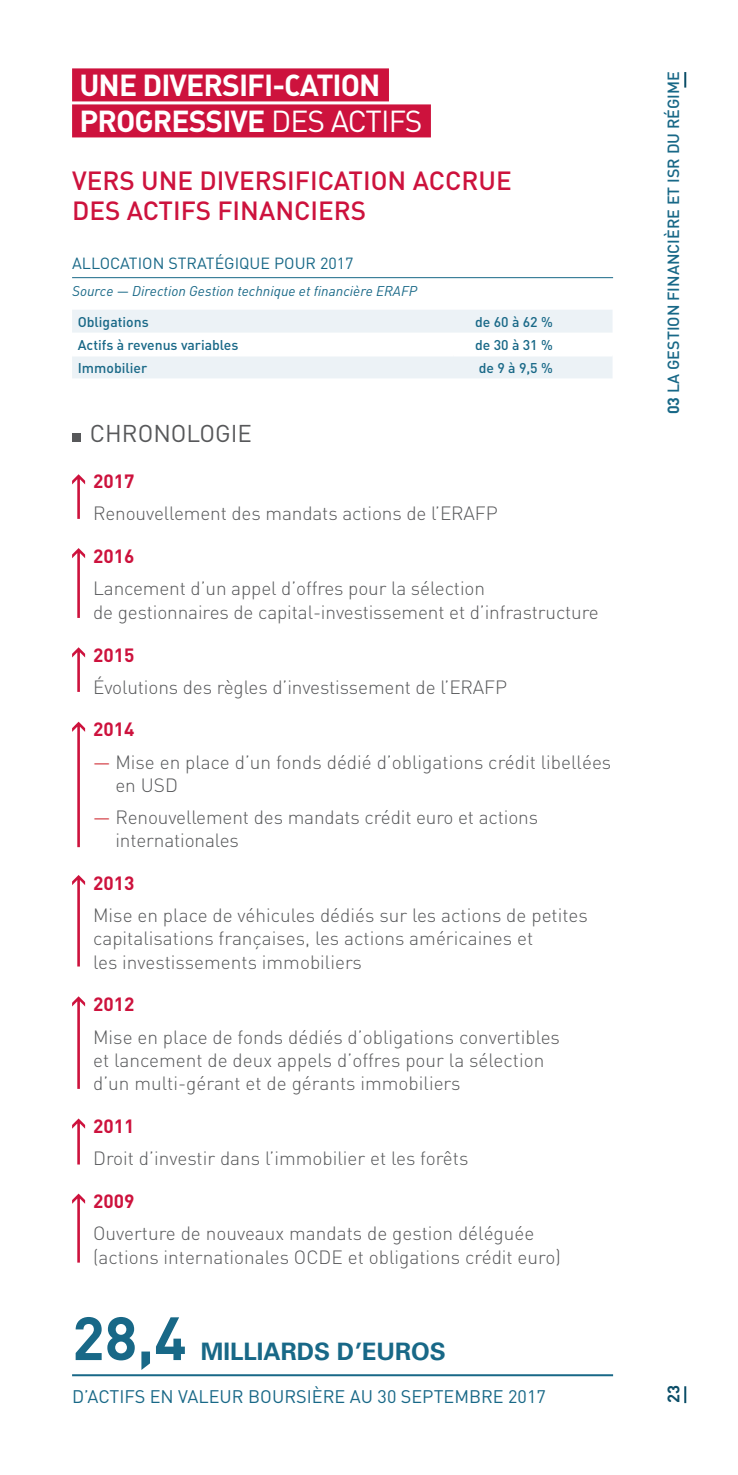
<style>
.page{position:relative;width:738px;height:1475px;background:#fff}
.page>*{position:absolute;margin:0;border:0;box-sizing:border-box;transform-origin:0 0}
.t1{font:700 60px "DIN";color:#186887}
.t2{font:700 30px/36px "DIN";letter-spacing:-.03em;color:#fff}
.t3{font:500 26px/30px "DIN";color:#cd123d}
.t4{font:700 24px "Univers";color:#186887}
.t5{font:24px "DIN";color:#57585a}
.t6{font:300 19px/23.4px "DIN";color:#57585a}
.t7{font:700 19px "DIN";color:#cd123d}
.t8{font:18px "DIN";color:#186887}
.t9{font:700 16.4px "DIN";color:#0c4e68}
.t10{font:500 16px "DIN";color:#186887}
.t11{font:16px "DIN";color:#186887}
.t12{font:500 14px "DIN";color:#186887}
.t13{font:italic 14px "DIN";color:#186887}
.s1{font-weight:400}
.s2{font-weight:400;color:#d75157}
.s3{font-weight:700}
</style>
<div class="page">
<svg style="left:684px;top:72px;width:1px;height:16px"></svg>
<svg style="left:684px;top:1386px;width:1px;height:16px"></svg>
<hr style="left:72px;top:277px;width:540px;height:1px;background:#186887">
<svg style="left:72px;top:310px;width:540px;height:68px"></svg>
<hr style="left:72px;top:354px;width:381px;height:2px;background:#fff">
<hr style="left:453px;top:354px;width:159px;height:2px;background:#fff">
<div style="left:72px;top:433px;width:9px;height:9px;background:#57585a"></div>
<hr style="left:72px;top:1373px;width:540px;height:2px;background:#186887">
<div style="left:72px;top:68px;width:316px;height:33px;background:#cd123d"></div>
<div style="left:72px;top:104px;width:358px;height:33px;background:#cd123d"></div>
<svg style="left:72px;top:548px;width:13px;height:70px"></svg>
<svg style="left:72px;top:875px;width:13px;height:91px"></svg>
<svg style="left:72px;top:996px;width:13px;height:92px"></svg>
<svg style="left:72px;top:647px;width:13px;height:44px"></svg>
<svg style="left:72px;top:721px;width:13px;height:126px"></svg>
<svg style="left:72px;top:1118px;width:13px;height:46px"></svg>
<svg style="left:72px;top:1193px;width:13px;height:69px"></svg>
<svg style="left:72px;top:474px;width:13px;height:45px"></svg>
<h2 class="t2" style="left:79px;top:66px;width:344px">UNE DIVERSIFI-CATION<br>PROGRESSIVE <span class="s1">DES ACTIFS</span></h2>
<h3 class="t3" style="left:72px;top:165px;width:441px">VERS UNE DIVERSIFICATION ACCRUE<br>DES ACTIFS FINANCIERS</h3>
<p class="t11" style="left:72px;top:253px;width:283px">ALLOCATION STRATÉGIQUE POUR 2017</p>
<p class="t13" style="left:72px;top:282px;width:346px">Source — Direction Gestion technique et financière ERAFP</p>
<p class="t12" style="left:78px;top:313px;width:72px">Obligations</p>
<p class="t12" style="left:474px;top:313px;width:79px">de 60 à 62 %</p>
<p class="t12" style="left:78px;top:336px;width:162px">Actifs à revenus variables</p>
<p class="t12" style="left:474px;top:336px;width:79px">de 30 à 31 %</p>
<p class="t12" style="left:78px;top:359px;width:71px">Immobilier</p>
<p class="t12" style="left:478px;top:359px;width:76px">de 9 à 9,5 %</p>
<p class="t5" style="left:90px;top:418px;width:163px">CHRONOLOGIE</p>
<p class="t7" style="left:93px;top:468px;width:43px">2017</p>
<p class="t6" style="left:93px;top:501px;width:406px">Renouvellement des mandats actions de l’ERAFP</p>
<p class="t7" style="left:93px;top:543px;width:43px">2016</p>
<p class="t6" style="left:93px;top:576px;width:507px;line-height:24px">Lancement d’un appel d’offres pour la sélection<br>de gestionnaires de capital-investissement et d’infrastructure</p>
<p class="t7" style="left:93px;top:642px;width:43px">2015</p>
<p class="t6" style="left:93px;top:674px;width:415px">Évolutions des règles d’investissement de l’ERAFP</p>
<p class="t7" style="left:93px;top:716px;width:43px">2014</p>
<p class="t6" style="left:115px;top:749px;width:497px;text-indent:-22px"><span class="s2">—</span> Mise en place d’un fonds dédié d’obligations crédit libellées en USD</p>
<p class="t6" style="left:115px;top:805px;width:424px;text-indent:-22px"><span class="s2">—</span> Renouvellement des mandats crédit euro et actions internationales</p>
<p class="t7" style="left:93px;top:870px;width:43px">2013</p>
<p class="t6" style="left:93px;top:902px;width:496px">Mise en place de véhicules dédiés sur les actions de petites capitalisations françaises, les actions américaines et<br>les investissements immobiliers</p>
<p class="t7" style="left:93px;top:991px;width:43px">2012</p>
<p class="t6" style="left:93px;top:1024px;width:468px">Mise en place de fonds dédiés d’obligations convertibles et lancement de deux appels d’offres pour la sélection d’un multi-gérant et de gérants immobiliers</p>
<p class="t7" style="left:93px;top:1113px;width:43px">2011</p>
<p class="t6" style="left:93px;top:1146px;width:376px">Droit d’investir dans l’immobilier et les forêts</p>
<p class="t7" style="left:93px;top:1188px;width:43px">2009</p>
<p class="t6" style="left:93px;top:1221px;width:469px">Ouverture de nouveaux mandats de gestion déléguée (actions internationales OCDE et obligations crédit euro)</p>
<h1 class="t1" style="left:72px;top:1298px;width:116px">28,4</h1>
<p class="t4" style="left:200px;top:1337px;width:246px">MILLIARDS D’EUROS</p>
<p class="t8" style="left:72px;top:1384px;width:475px">D’ACTIFS EN VALEUR BOURSIÈRE AU 30 SEPTEMBRE 2017</p>
<p class="t10" style="left:662px;top:414px;width:344px;rotate:-90deg"><span class="s3">03</span> LA GESTION FINANCIÈRE ET ISR DU RÉGIME</p>
<p class="t9" style="left:662px;top:1402px;width:19px;rotate:-90deg">23</p>
</div>
